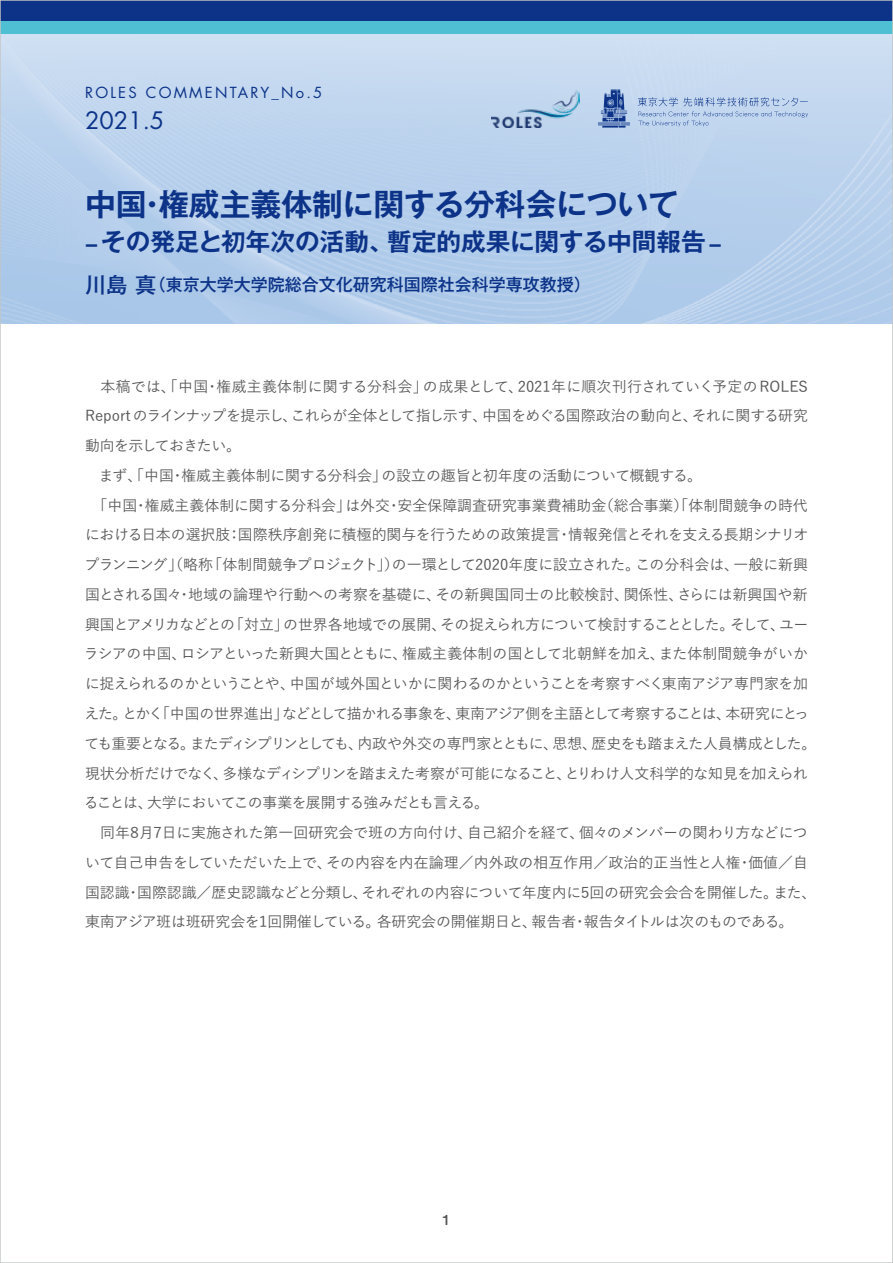
<style>
.page{position:relative;width:893px;height:1263px;background:#fff}
.page>*{position:absolute;margin:0;border:0;box-sizing:border-box;transform-origin:0 0}
.t1{font:700 30.9px "Gothic MB101 Pro De";color:#0c3388}
.t2{font:700 24.6px "Gothic MB101 Pro De";color:#0c3388}
.t3{font:23.4px "Futura Std";color:#0c3388}
.t4{font:500 16.95px "Gothic MB101 Pro";color:#0c3388}
.t5{font:14.85px/29.7px "Yu Gothic Std M";letter-spacing:-.01em;color:#595757}
.t6{font:14.85px "Futura Std";letter-spacing:.15em;color:#0c3388}
.t7{font:13.8px "Midashi Go Pr 5 MB31";color:#595757}
.s1{font-size:25.95px}
.s2{font-size:21.3px}
</style>
<div class="page">
<img style="left:2px;top:34px;width:889px;height:289px">
<img style="left:491px;top:89px;width:88px;height:39px">
<svg style="left:638px;top:97px;width:170px;height:29px;background:#b1c7e5"></svg>
<svg style="left:598px;top:89px;width:32px;height:39px"></svg>
<div style="left:0;top:0;width:893px;height:21px;background:#0c3388"></div>
<div style="left:0;top:21px;width:893px;height:13px;background:#4fbfd3"></div>
<svg style="left:892px;top:0;width:1px;height:1263px"></svg>
<p class="t6" style="left:85px;top:84px;width:239px">ROLES COMMENTARY_No.5</p>
<h3 class="t3" style="left:85px;top:105px;width:81px">2021.5</h3>
<h1 class="t1" style="left:85px;top:179px;width:595px">中国・権威主義体制に関する分科会について</h1>
<h2 class="t2" style="left:85px;top:221px;width:638px"><span class="s1">‒</span>その発足と初年次の活動、暫定的成果に関する中間報告<span class="s1">‒</span></h2>
<p class="t4" style="left:85px;top:271px;width:507px"><span class="s2">川島真</span>（東京大学大学院総合文化研究科国際社会科学専攻教授）</p>
<p class="t5" style="left:84px;top:370px;width:734px">　本稿では、「中国・権威主義体制に関する分科会」の成果として、2021年に順次刊行されていく予定の ROLES Report のラインナップを提示し、これらが全体として指し示す、中国をめぐる国際政治の動向と、それに関する研究動向を示しておきたい。<br>　まず、「中国・権威主義体制に関する分科会」の設立の趣旨と初年度の活動について概観する。<br>　「中国・権威主義体制に関する分科会」は外交・安全保障調査研究事業費補助金（総合事業）「体制間競争の時代における日本の選択肢：国際秩序創発に積極的関与を行うための政策提言・情報発信とそれを支える長期シナリオプランニング」（略称「体制間競争プロジェクト」）の一環として2020年度に設立された。この分科会は、一般に新興国とされる国々・地域の論理や行動への考察を基礎に、その新興国同士の比較検討、関係性、さらには新興国や新興国とアメリカなどとの「対立」の世界各地域での展開、その捉えられ方について検討することとした。そして、ユーラシアの中国、ロシアといった新興大国とともに、権威主義体制の国として北朝鮮を加え、また体制間競争がいかに捉えられるのかということや、中国が域外国といかに関わるのかということを考察すべく東南アジア専門家を加えた。とかく「中国の世界進出」などとして描かれる事象を、東南アジア側を主語として考察することは、本研究にとっても重要となる。またディシプリンとしても、内政や外交の専門家とともに、思想、歴史をも踏まえた人員構成とした。現状分析だけでなく、多様なディシプリンを踏まえた考察が可能になること、とりわけ人文科学的な知見を加えられることは、大学においてこの事業を展開する強みだとも言える。<br>　同年８月７日に実施された第一回研究会で班の方向付け、自己紹介を経て、個々のメンバーの関わり方などについて自己申告をしていただいた上で、その内容を内在論理／内外政の相互作用／政治的正当性と人権・価値／自国認識・国際認識／歴史認識などと分類し、それぞれの内容について年度内に５回の研究会会合を開催した。また、東南アジア班は班研究会を１回開催している。各研究会の開催期日と、報告者・報告タイトルは次のものである。</p>
<p class="t7" style="left:443px;top:1208px;width:9px">1</p>
</div>
